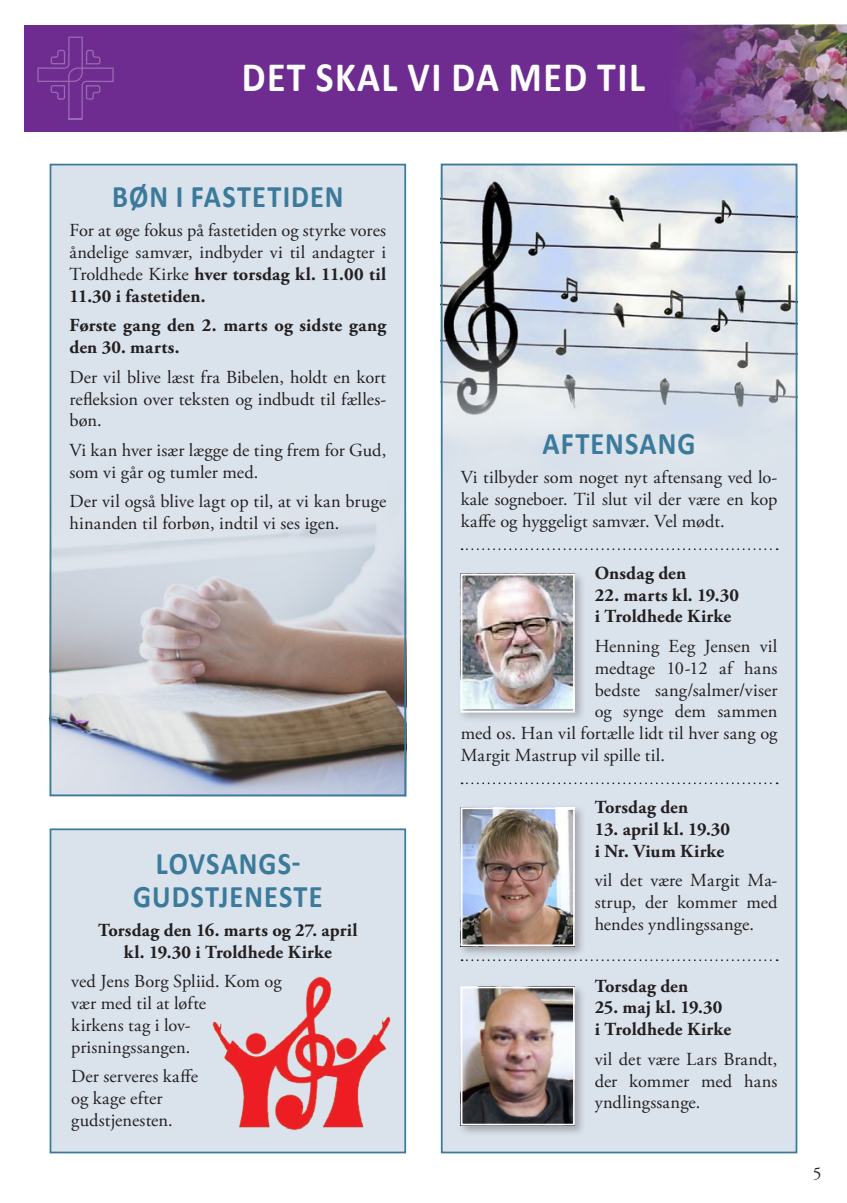
<style>
.page{position:relative;width:847px;height:1203px;background:#fff}
.page>*{position:absolute;margin:0;border:0;box-sizing:border-box;transform-origin:0 0}
.t1{font:700 42px "Calibri";letter-spacing:.04em;color:#fff;scale:.9 1}
.t2{font:700 31.5px/33.2px "Calibri";letter-spacing:.035em;color:#3b7a9b;text-align:center;scale:.9 1}
.t3{font:18.38px/21.9px "Adobe Garamond Pro";letter-spacing:.005em;color:#231f20;text-align:justify}
.t4{font:700 18.38px/21.9px "Adobe Garamond Pro";letter-spacing:.01em;color:#231f20}
.t5{font:17.5px "Adobe Garamond Pro";color:#231f20}
.s1{font-weight:700}
</style>
<div class="page">
<div style="left:25px;top:25px;width:822px;height:106px;background:#6e2c91"></div>
<svg style="left:37px;top:37px;width:77px;height:83px"></svg>
<div style="left:50px;top:165px;width:355px;height:630px;background:#dae2eb"></div>
<img style="left:53px;top:524px;width:350px;height:269px">
<div style="left:50px;top:164px;width:356px;height:632px;border:2px solid #3b7a9b"></div>
<div style="left:442px;top:165px;width:354px;height:987px;background:#dae2eb"></div>
<img style="left:444px;top:167px;width:350px;height:265px">
<div style="left:441px;top:164px;width:356px;height:989px;border:2px solid #3b7a9b"></div>
<svg style="left:461px;top:548px;width:316px;height:2px"></svg>
<svg style="left:461px;top:782px;width:316px;height:2px"></svg>
<svg style="left:461px;top:959px;width:316px;height:2px"></svg>
<div style="left:457px;top:570px;width:129px;height:153px;background:#231f20;opacity:.3"></div>
<img style="left:464px;top:577px;width:108px;height:132px">
<div style="left:461px;top:574px;width:114px;height:139px;border:2px solid #fff"></div>
<div style="left:457px;top:804px;width:129px;height:153px;background:#231f20;opacity:.3"></div>
<img style="left:464px;top:810px;width:108px;height:133px">
<div style="left:461px;top:807px;width:114px;height:139px;border:2px solid #fff"></div>
<div style="left:457px;top:983px;width:129px;height:153px;background:#231f20;opacity:.3"></div>
<img style="left:464px;top:990px;width:108px;height:132px">
<div style="left:461px;top:987px;width:114px;height:138px;border:2px solid #fff"></div>
<img style="left:680px;top:25px;width:167px;height:106px">
<div style="left:50px;top:829px;width:355px;height:323px;background:#dae2eb"></div>
<div style="left:50px;top:828px;width:356px;height:325px;border:2px solid #3b7a9b"></div>
<img style="left:212px;top:976px;width:179px;height:155px">
<p class="t1" style="left:242px;top:51px;width:449px">DET SKAL VI DA MED TIL</p>
<p class="t2" style="left:112px;top:179px;width:259px">BØN I FASTETIDEN</p>
<p class="t3" style="left:69px;top:220px;width:318px">For at øge fokus på fastetiden og styrke vores åndelige samvær, indbyder vi til andagter i Troldhede Kirke <span class="s1">hver torsdag kl. 11.00 til 11.30 i fastetiden.</span></p>
<p class="t4" style="left:69px;top:315px;width:318px">Første gang den 2. marts og sidste gang den 30. marts.</p>
<p class="t3" style="left:69px;top:367px;width:318px">Der vil blive læst fra Bibelen, holdt en kort refleksion over teksten og indbudt til fælles&shy;bøn.</p>
<p class="t3" style="left:69px;top:440px;width:318px">Vi kan hver især lægge de ting frem for Gud, som vi går og tumler med.</p>
<p class="t3" style="left:69px;top:491px;width:318px">Der vil også blive lagt op til, at vi kan bruge hinanden til forbøn, indtil vi ses igen.</p>
<p class="t2" style="left:133px;top:845px;width:212px">LOVSANGS-<br>GUDSTJENESTE</p>
<p class="t4" style="left:98px;top:920px;width:261px;text-align:center">Torsdag den 16. marts og 27. april kl. 19.30 i Troldhede Kirke</p>
<p class="t3" style="left:71px;top:971px;width:212px;text-align:left">ved Jens Borg Spliid. Kom og vær med til at løfte<br>kirkens tag i lov&shy;prisningssangen.</p>
<p class="t3" style="left:71px;top:1066px;width:128px;text-align:left">Der serveres kaffe og kage efter gudstjenesten.</p>
<p class="t2" style="left:542px;top:425px;width:171px">AFTENSANG</p>
<p class="t3" style="left:461px;top:467px;width:318px">Vi tilbyder som noget nyt aftensang ved lo&shy;kale sogneboer. Til slut vil der være en kop kaffe og hyggeligt samvær. Vel mødt.</p>
<p class="t4" style="left:595px;top:562px;width:93px">Onsdag den</p>
<p class="t4" style="left:595px;top:584px;width:146px">22. marts kl. 19.30 i Troldhede Kirke</p>
<p class="t3" style="left:595px;top:636px;width:184px">Henning Eeg Jensen vil</p>
<p class="t3" style="left:595px;top:657px;width:184px">medtage 10-12 af hans</p>
<p class="t3" style="left:595px;top:679px;width:184px">bedste sang/salmer/viser</p>
<p class="t3" style="left:595px;top:701px;width:184px">og synge dem sammen</p>
<p class="t3" style="left:461px;top:723px;width:318px">med os. Han vil fortælle lidt til hver sang og</p>
<p class="t3" style="left:461px;top:745px;width:206px">Margit Mastrup vil spille til.</p>
<p class="t4" style="left:595px;top:796px;width:95px">Torsdag den</p>
<p class="t4" style="left:595px;top:818px;width:137px">13. april kl. 19.30 i Nr. Vium Kirke</p>
<p class="t3" style="left:595px;top:870px;width:184px">vil det være Margit Ma&shy;strup, der kommer med hendes yndlingssange.</p>
<p class="t4" style="left:595px;top:975px;width:95px">Torsdag den</p>
<p class="t4" style="left:595px;top:997px;width:138px">25. maj kl. 19.30 i Troldhede Kirke</p>
<p class="t3" style="left:595px;top:1049px;width:184px">vil det være Lars Brandt, der kommer med hans yndlingssange.</p>
<p class="t5" style="left:812px;top:1163px;width:10px">5</p>
</div>
